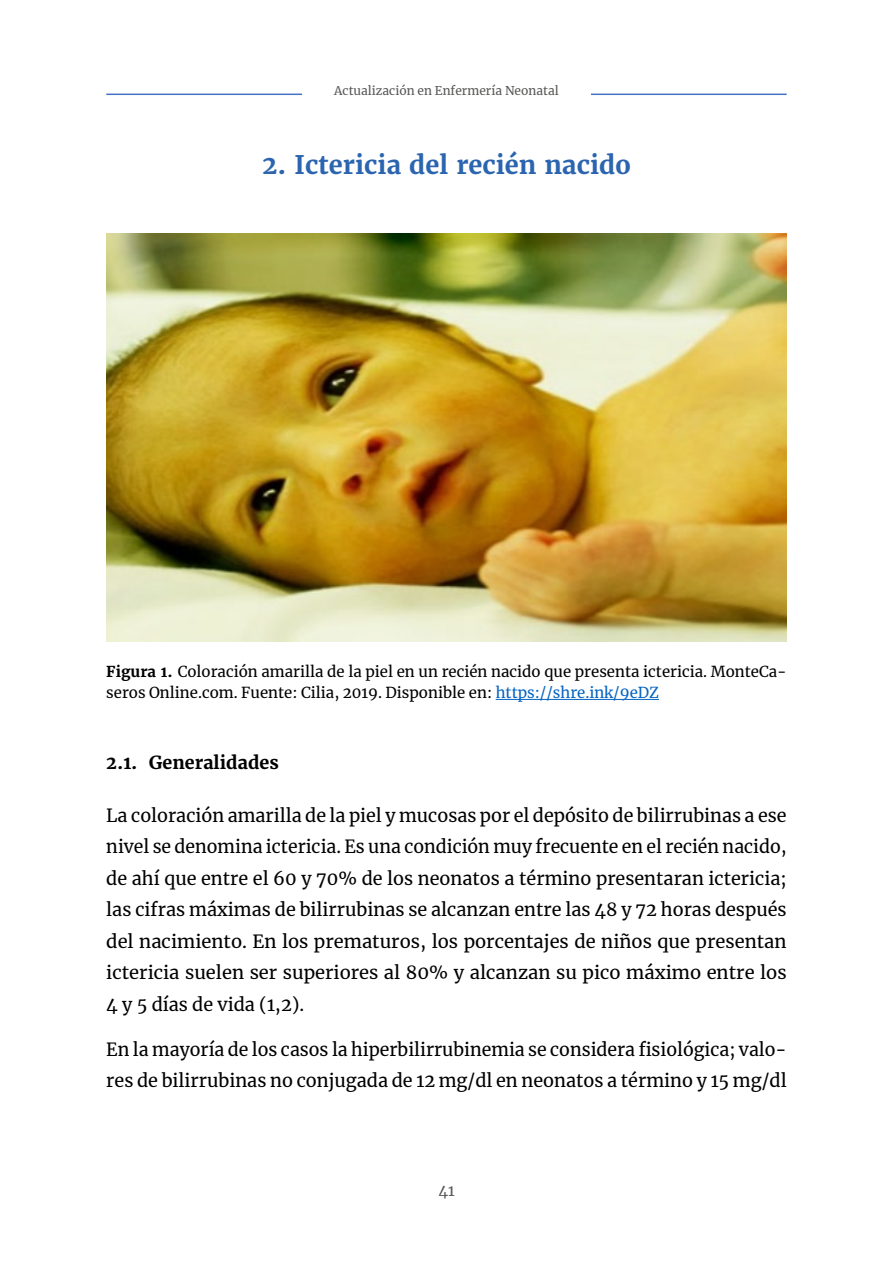
<style>
.page{position:relative;width:893px;height:1263px;background:#fff}
.page>*{position:absolute;margin:0;border:0;box-sizing:border-box;transform-origin:0 0}
.t1{font:700 25.5px "Merriweather";color:#2b65af}
.t2{font:18px/31.5px "Merriweather";color:#000;text-align:justify}
.t3{font:700 18px "Merriweather";color:#000}
.t4{font:15px/21px "Merriweather";color:#000}
.t5{font:15px "Merriweather";color:#575756}
.t6{font:12px "Merriweather";color:#575756}
.s1{font-weight:700}
.s2{color:#0563c1}
</style>
<div class="page">
<hr style="left:106px;top:94px;width:681px;height:1px;background:#4472c4">
<div style="left:302px;top:89px;width:289px;height:18px;background:#fff"></div>
<hr style="left:496px;top:699px;width:163px;height:1px;background:#0563c1">
<img style="left:106px;top:234px;width:681px;height:408px">
<p class="t6" style="left:334px;top:83px;width:226px">Actualización en Enfermería Neonatal</p>
<h1 class="t1" style="left:262px;top:148px;width:370px">2. Ictericia del recién nacido</h1>
<p class="t4" style="left:106px;top:661px;width:682px"><span class="s1">Figura 1.</span> Coloración amarilla de la piel en un recién nacido que presenta ictericia. MonteCa&shy;seros Online.com. Fuente: Cilia, 2019. Disponible en: <span class="s2">https://shre.ink/9eDZ</span></p>
<p class="t3" style="left:106px;top:751px;width:174px">2.1. Generalidades</p>
<p class="t2" style="left:106px;top:799px;width:682px">La coloración amarilla de la piel y mucosas por el depósito de bilirrubinas a ese nivel se denomina ictericia. Es una condición muy frecuente en el recién nacido, de ahí que entre el 60 y 70% de los neonatos a término presentaran ictericia; las cifras máximas de bilirrubinas se alcanzan entre las 48 y 72 horas después del nacimiento. En los prematuros, los porcentajes de niños que presentan ictericia suelen ser superiores al 80% y alcanzan su pico máximo entre los 4 y 5 días de vida (1,2).</p>
<p class="t2" style="left:106px;top:1033px;width:682px">En la mayoría de los casos la hiperbilirrubinemia se considera fisiológica; valo&shy;res de bilirrubinas no conjugada de 12 mg/dl en neonatos a término y 15 mg/dl</p>
<p class="t5" style="left:438px;top:1180px;width:18px">41</p>
</div>
